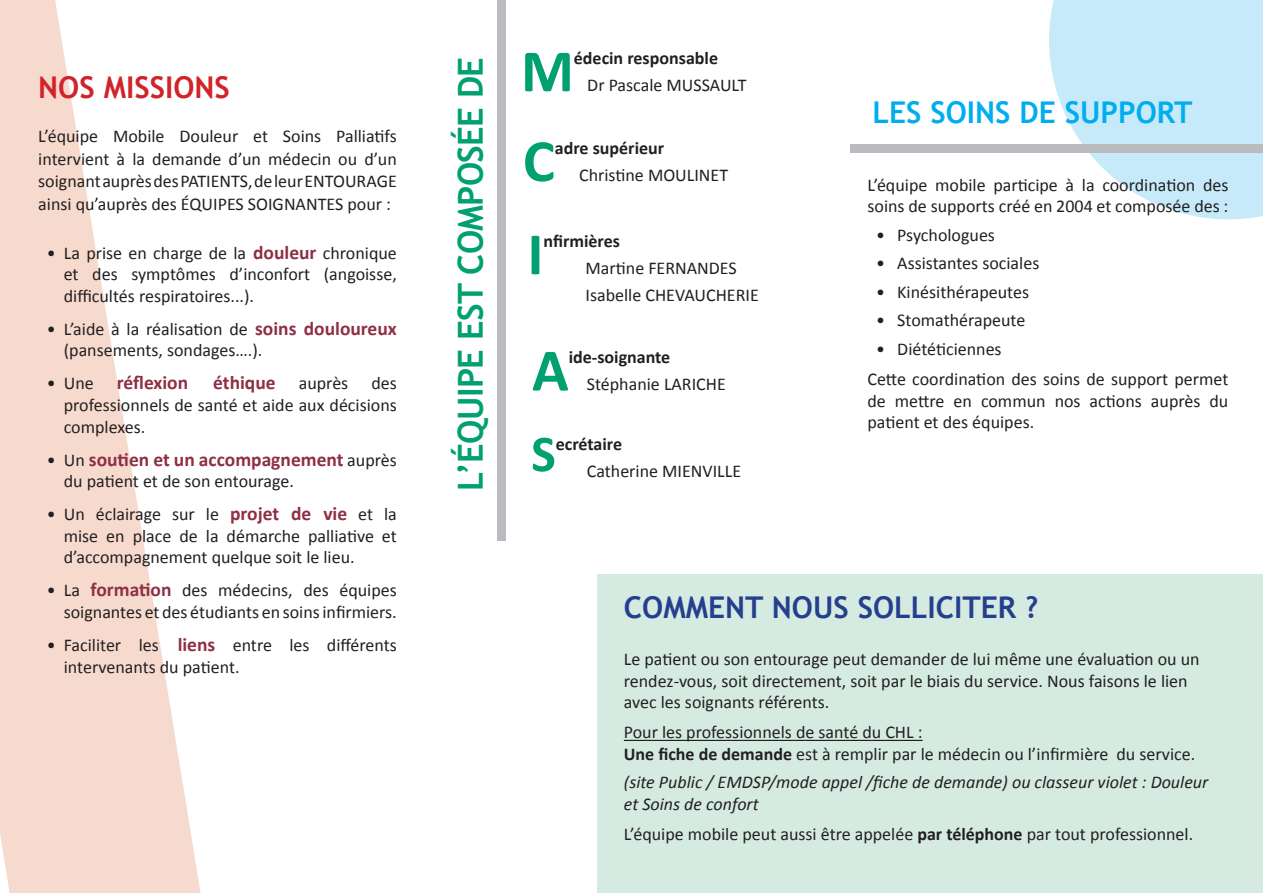
<style>
.page{position:relative;width:1263px;height:893px;background:#fff}
.page>*{position:absolute;margin:0;border:0;box-sizing:border-box;transform-origin:0 0}
.t1{font:700 60.6px "Calibri";color:#00a070}
.t2{font:700 52.05px "Calibri";color:#00a070}
.t3{font:700 34.5px "Trebuchet MS";letter-spacing:-.02em;color:#00a070}
.t4{font:700 30px "Trebuchet MS";color:#253f8e}
.t5{font:700 30px "Trebuchet MS";color:#00aeef}
.t6{font:700 30px "Trebuchet MS";color:#d1232a}
.t7{font:700 19.5px "Calibri";color:#8e2f44}
.t8{font:18px/21.6px "Calibri";color:#231f20;text-align:justify}
.t9{font:italic 18px/28.5px "Calibri";color:#231f20}
.t10{font:700 18px "Calibri";color:#231f20}
.s1{font-weight:700;font-size:19.5px;color:#8e2f44}
.s2{font-weight:400;font-size:18px;color:#231f20}
.s3{font-weight:700;font-style:normal}
.s4{font-style:normal}
.s5{font-weight:700}
</style>
<div class="page">
<svg style="left:1049px;top:0;width:214px;height:219px;background:#ceecfa"></svg>
<div style="left:597px;top:575px;width:666px;height:318px;background:#d5ebe2"></div>
<svg style="left:0;top:0;width:201px;height:893px;fill:#f7dace"></svg>
<div style="left:497px;top:0;width:9px;height:540px;background:#babbbe"></div>
<div style="left:850px;top:145px;width:413px;height:8px;background:#babbbe"></div>
<hr style="left:624px;top:740px;width:299px;height:1px;background:#231f20">
<p class="t6" style="left:38px;top:69px;width:193px">NOS MISSIONS</p>
<p class="t8" style="left:38px;top:125px;width:360px;line-height:22.5px">L’équipe Mobile Douleur et Soins Palliatifs intervient à la demande d’un médecin ou d’un soignant auprès des PATIENTS, de leur ENTOURAGE ainsi qu’auprès des ÉQUIPES SOIGNANTES pour :</p>
<p class="t8" style="left:64px;top:242px;width:335px;text-indent:-17px">• La prise en charge de la <span class="s1">douleur</span> chronique et des symptômes d’inconfort (angoisse, difficultés respiratoires...).</p>
<p class="t8" style="left:64px;top:318px;width:335px;text-indent:-17px">• L’aide à la réalisation de <span class="s1">soins douloureux </span>(pansements, sondages….).</p>
<p class="t7" style="left:47px;top:370px;width:143px"><span class="s2">• Une</span> réflexion</p>
<p class="t7" style="left:213px;top:370px;width:64px">éthique</p>
<p class="t8" style="left:299px;top:373px;width:51px">auprès</p>
<p class="t8" style="left:64px;top:373px;width:335px;text-indent:308px">des professionnels de santé et aide aux décisions complexes.</p>
<p class="t7" style="left:47px;top:447px;width:352px"><span class="s2">• Un</span> soutien et un accompagnement <span class="s2">auprès</span></p>
<p class="t8" style="left:64px;top:470px;width:232px">du patient et de son entourage.</p>
<p class="t8" style="left:64px;top:503px;width:335px;text-indent:-17px">• Un éclairage sur le <span class="s1">projet de vie</span> et la mise en place de la démarche palliative et d’accompagnement quelque soit le lieu.</p>
<p class="t8" style="left:47px;top:580px;width:352px;text-align:right">• La <span class="s1">formation</span> des médecins, des équipes soignantes et des étudiants en soins infirmiers.</p>
<p class="t8" style="left:64px;top:634px;width:335px;text-indent:-17px">• Faciliter les <span class="s1">liens</span> entre les différents intervenants du patient.</p>
<p class="t3" style="left:449px;top:491px;width:436px;rotate:-90deg">L’ÉQUIPE EST COMPOSÉE DE</p>
<p class="t1" style="left:521px;top:32px;width:54px">M</p>
<p class="t10" style="left:574px;top:47px;width:146px">édecin responsable</p>
<p class="t8" style="left:587px;top:74px;width:161px">Dr Pascale MUSSAULT</p>
<p class="t1" style="left:523px;top:122px;width:34px">C</p>
<p class="t10" style="left:555px;top:137px;width:111px">adre supérieur</p>
<p class="t8" style="left:579px;top:164px;width:150px">Christine MOULINET</p>
<p class="t1" style="left:527px;top:215px;width:18px">I</p>
<p class="t10" style="left:543px;top:230px;width:78px">nfirmières</p>
<p class="t8" style="left:585px;top:257px;width:153px">Martine FERNANDES</p>
<p class="t8" style="left:585px;top:284px;width:175px">Isabelle CHEVAUCHERIE</p>
<p class="t1" style="left:532px;top:332px;width:38px">A</p>
<p class="t10" style="left:569px;top:346px;width:103px">ide-soignante</p>
<p class="t8" style="left:587px;top:374px;width:141px">Stéphanie LARICHE</p>
<p class="t2" style="left:531px;top:421px;width:26px">S</p>
<p class="t10" style="left:556px;top:432px;width:68px">ecrétaire</p>
<p class="t8" style="left:587px;top:460px;width:156px">Catherine MIENVILLE</p>
<p class="t5" style="left:872px;top:94px;width:322px">LES SOINS DE SUPPORT</p>
<p class="t8" style="left:867px;top:174px;width:362px">L’équipe mobile participe à la coordination des soins de supports créé en 2004 et composée des :</p>
<p class="t8" style="left:876px;top:224px;width:120px">• Psychologues</p>
<p class="t8" style="left:876px;top:253px;width:165px">• Assistantes sociales</p>
<p class="t8" style="left:876px;top:281px;width:155px">• Kinésithérapeutes</p>
<p class="t8" style="left:876px;top:310px;width:151px">• Stomathérapeute</p>
<p class="t8" style="left:876px;top:338px;width:127px">• Diététiciennes</p>
<p class="t8" style="left:867px;top:368px;width:362px">Cette coordination des soins de support permet de mettre en commun nos actions auprès du patient et des équipes.</p>
<p class="t4" style="left:624px;top:589px;width:416px">COMMENT NOUS SOLLICITER ?</p>
<p class="t8" style="left:624px;top:648px;width:577px;text-align:left">Le patient ou son entourage peut demander de lui même une évaluation ou un rendez-vous, soit directement, soit par le biais du service. Nous faisons le lien avec les soignants référents.</p>
<p class="t8" style="left:624px;top:722px;width:300px">Pour les professionnels de santé du CHL :</p>
<p class="t9" style="left:624px;top:739px;width:586px"><span class="s3">Une fiche de demande</span> <span class="s4">est à remplir par le médecin ou l’infirmière du service. </span>(site Public / EMDSP/mode appel /fiche de demande) ou classeur violet : Douleur</p>
<p class="t9" style="left:624px;top:789px;width:136px">et Soins de confort</p>
<p class="t8" style="left:624px;top:823px;width:571px">L’équipe mobile peut aussi être appelée <span class="s5">par téléphone</span> par tout professionnel.</p>
</div>
